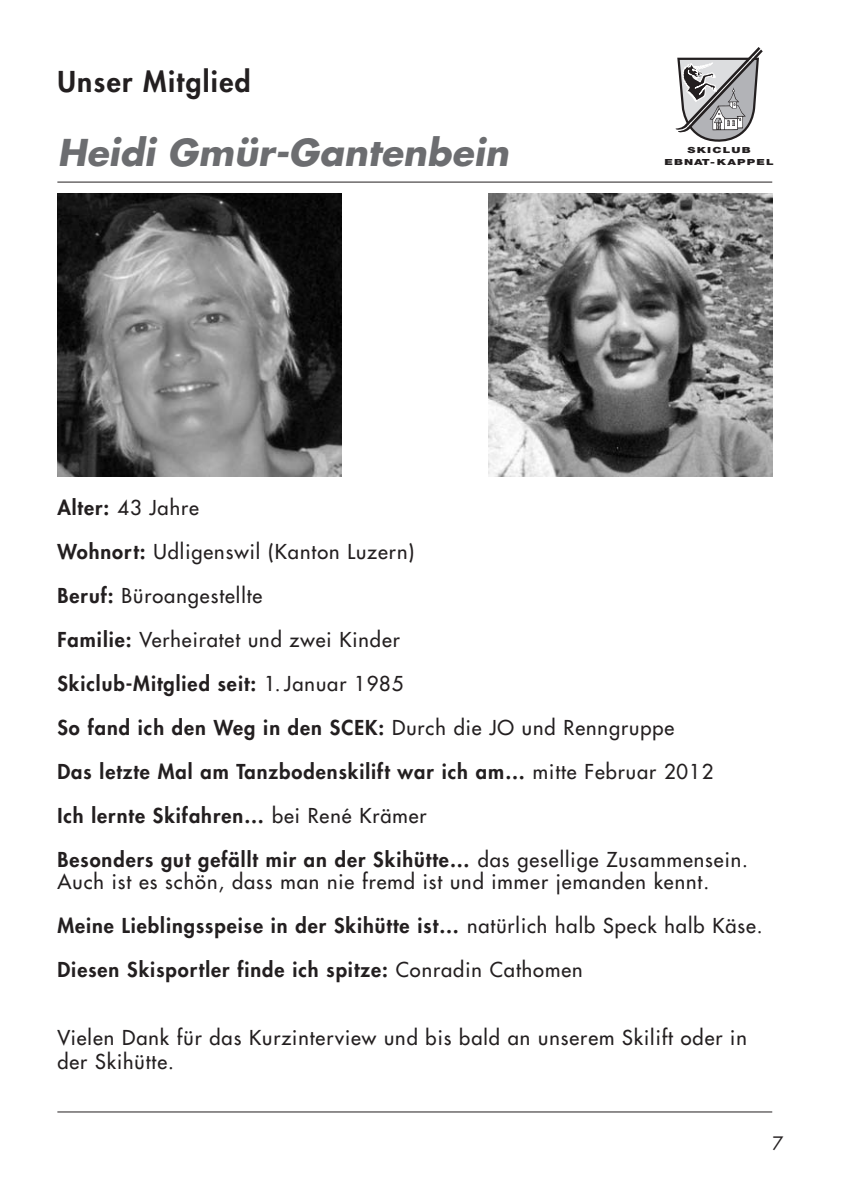
<style>
.page{position:relative;width:841px;height:1192px;background:#fff}
.page>*{position:absolute;margin:0;border:0;box-sizing:border-box;transform-origin:0 0}
.t1{font:italic 700 36px "Futura";letter-spacing:.005em;color:#6c6d70}
.t2{font:800 28px "Futura";letter-spacing:.05em;color:#231f20}
.t3{font:20px/22px "Futura";letter-spacing:.05em;color:#231f20}
.t4{font:800 20px "Futura";letter-spacing:.05em;color:#231f20}
.t5{font:18px "Futura";color:#231f20}
.t6{font:900 8.4px/12px "Helvetica Neue";letter-spacing:.1em;color:#231f20;text-align:center;scale:1.43 1}
.s1{font-weight:800}
.s2{font-weight:400}
</style>
<div class="page">
<hr style="left:57px;top:1111px;width:715px;height:1px;background:#231f20">
<hr style="left:57px;top:182px;width:715px;height:1px;background:#231f20">
<svg style="left:675px;top:47px;width:87px;height:95px"></svg>
<img style="left:57px;top:193px;width:284px;height:284px">
<img style="left:488px;top:193px;width:284px;height:284px">
<h2 class="t2" style="left:57px;top:63px;width:195px">Unser Mitglied</h2>
<h1 class="t1" style="left:57px;top:128px;width:452px">Heidi Gmür-Gantenbein</h1>
<p class="t6" style="left:664px;top:144px;width:78px">SKICLUB<br>EBNAT-KAPPEL</p>
<p class="t3" style="left:57px;top:496px;width:143px"><span class="s1">Alter:</span> 43 Jahre</p>
<p class="t3" style="left:57px;top:540px;width:358px"><span class="s1">Wohnort:</span> Udligenswil (Kanton Luzern)</p>
<p class="t3" style="left:57px;top:584px;width:206px"><span class="s1">Beruf:</span> Büroangestellte</p>
<p class="t3" style="left:57px;top:628px;width:344px"><span class="s1">Familie:</span> Verheiratet und zwei Kinder</p>
<p class="t4" style="left:57px;top:670px;width:347px">Skiclub-Mitglied seit: <span class="s2">1. Januar 1985</span></p>
<p class="t4" style="left:57px;top:714px;width:618px">So fand ich den Weg in den SCEK: <span class="s2">Durch die JO und Renngruppe</span></p>
<p class="t4" style="left:57px;top:758px;width:657px">Das letzte Mal am Tanzbodenskilift war ich am… <span class="s2">mitte Februar 2012</span></p>
<p class="t4" style="left:57px;top:802px;width:370px">Ich lernte Skifahren… <span class="s2">bei René Krämer</span></p>
<p class="t3" style="left:57px;top:848px;width:692px"><span class="s1">Besonders gut gefällt mir an der Skihütte…</span> das gesellige Zusammensein.<br>Auch ist es schön, dass man nie fremd ist und immer jemanden kennt.</p>
<p class="t4" style="left:57px;top:912px;width:706px">Meine Lieblingsspeise in der Skihütte ist… <span class="s2">natürlich halb Speck halb Käse.</span></p>
<p class="t4" style="left:57px;top:956px;width:526px">Diesen Skisportler finde ich spitze: <span class="s2">Conradin Cathomen</span></p>
<p class="t3" style="left:57px;top:1025px;width:690px;line-height:24px">Vielen Dank für das Kurzinterview und bis bald an unserem Skilift oder in der Skihütte.</p>
<p class="t5" style="left:772px;top:1130px;width:13px">7</p>
</div>
